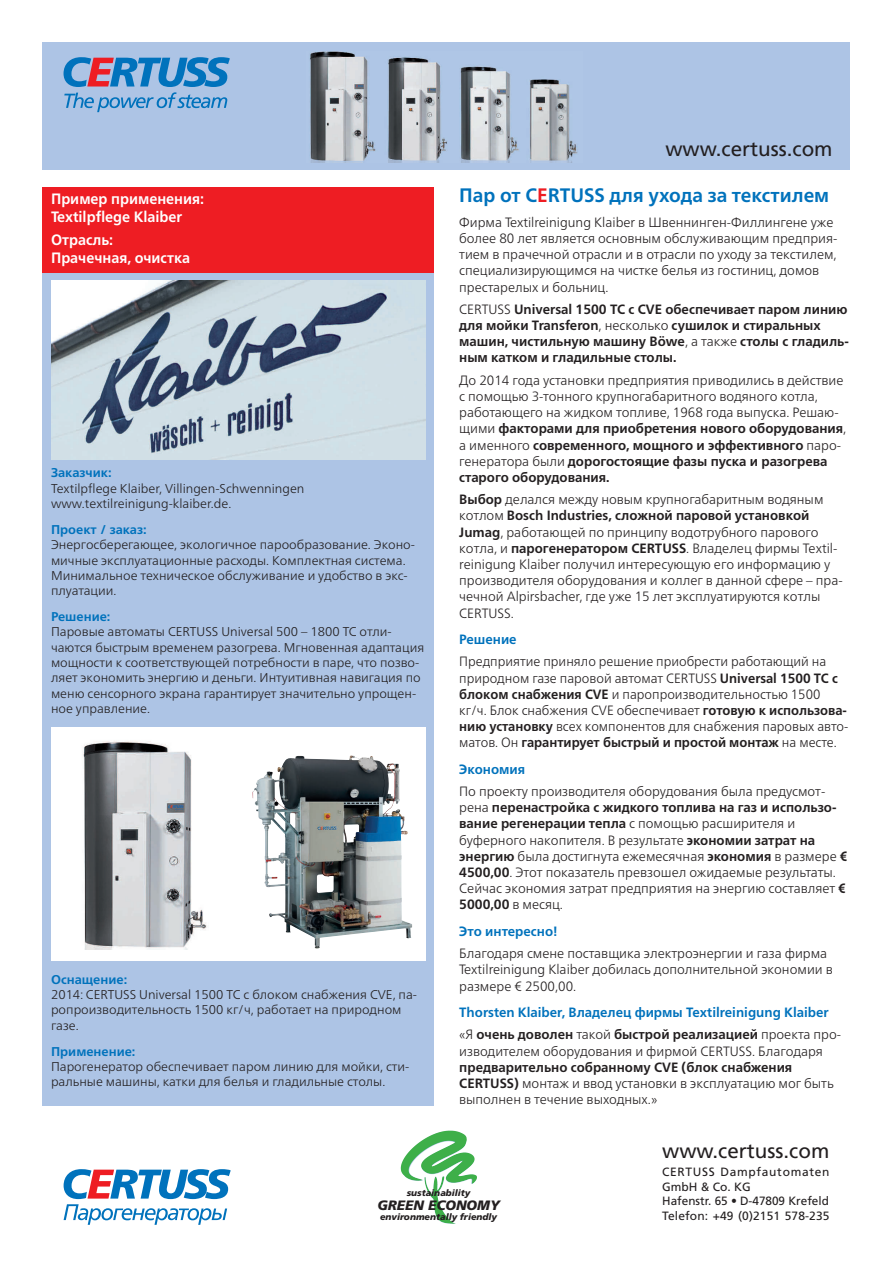
<style>
.page{position:relative;width:893px;height:1263px;background:#fff}
.page>*{position:absolute;margin:0;border:0;box-sizing:border-box;transform-origin:0 0}
.t1{font:20.7px "Frutiger";color:#231f20}
.t2{font:700 19.5px "Frutiger Neue LTW1 G";color:#0072bc}
.t3{font:700 15px/18px "Frutiger Neue LTW1 G";color:#fff;scale:.95 1}
.t4{font:italic 900 13.65px "Frutiger";color:#231f20}
.t5{font:300 13.5px/16.2px "Frutiger Neue LTW1 G";color:#231f20}
.t6{font:300 13.5px/16.2px "Frutiger Neue LTW1 G";color:#231f20;scale:.95 1}
.t7{font:700 13.5px/16.2px "Frutiger Neue LTW1 G";color:#231f20}
.t8{font:700 13.5px/22.2px "Frutiger Neue LTW1 G";color:#0072bc}
.t9{font:300 12.75px/15.3px "Frutiger Neue LTW1 G";color:#231f20}
.t10{font:700 12.75px "Frutiger Neue LTW1 G";color:#0072bc}
.t11{font:12px/14.4px "Frutiger";letter-spacing:.01em;color:#231f20}
.t12{font:italic 900 9px "Frutiger";color:#231f20}
.s1{color:#ee1d23}
.s2{font-weight:300}
.s3{font-weight:700}
.s4{font-weight:300;color:#231f20}
.s5{color:#231f20}
</style>
<div class="page">
<div style="left:43px;top:43px;width:807px;height:127px;background:#adc4e5"></div>
<svg style="left:64px;top:57px;width:166px;height:55px"></svg>
<img style="left:310px;top:51px;width:268px;height:111px">
<div style="left:43px;top:272px;width:391px;height:834px;background:#adc4e5"></div>
<div style="left:43px;top:187px;width:391px;height:85px;background:#ee1d23"></div>
<img style="left:51px;top:281px;width:374px;height:178px">
<div style="left:51px;top:727px;width:374px;height:234px;background:#fff"></div>
<img style="left:83px;top:741px;width:124px;height:208px">
<img style="left:253px;top:790px;width:159px;height:158px">
<img style="left:445px;top:1131px;width:22px;height:27px">
<svg style="left:64px;top:1169px;width:167px;height:56px"></svg>
<p class="t3" style="left:51px;top:192px;width:163px">Пример применения:<br>Textilpflege Klaiber</p>
<p class="t3" style="left:51px;top:232px;width:148px">Отрасль:<br>Прачечная, очистка</p>
<p class="t10" style="left:51px;top:469px;width:62px">Заказчик:</p>
<p class="t9" style="left:51px;top:482px;width:255px">Textilpflege Klaiber, Villingen-Schwenningen www.textilreinigung-klaiber.de.</p>
<p class="t10" style="left:51px;top:525px;width:97px">Проект / заказ:</p>
<p class="t9" style="left:51px;top:538px;width:365px">Энергосберегающее, экологичное парообразование. Эконо&shy;мичные эксплуатационные расходы. Комплектная система.<br>Минимальное техническое обслуживание и удобство в экс&shy;плуатации.</p>
<p class="t10" style="left:51px;top:612px;width:61px">Решение:</p>
<p class="t9" style="left:51px;top:626px;width:375px">Паровые автоматы CERTUSS Universal 500 – 1800 TC отли&shy;чаются быстрым временем разогрева. Мгновенная адаптация мощности к соответствующей потребности в паре, что позво&shy;ляет экономить энергию и деньги. Интуитивная навигация по меню сенсорного экрана гарантирует значительно упрощен&shy;ное управление.</p>
<p class="t10" style="left:51px;top:975px;width:78px">Оснащение:</p>
<p class="t9" style="left:51px;top:988px;width:368px">2014: CERTUSS Universal 1500 TC с блоком снабжения CVE, па&shy;ропроизводительность 1500 кг/ч, работает на природном газе.</p>
<p class="t10" style="left:51px;top:1047px;width:86px">Применение:</p>
<p class="t9" style="left:51px;top:1060px;width:360px">Парогенератор обеспечивает паром линию для мойки, сти&shy;ральные машины, катки для белья и гладильные столы.</p>
<h1 class="t1" style="left:665px;top:141px;width:169px">www.certuss.com</h1>
<h2 class="t2" style="left:459px;top:188px;width:372px">Пар от C<span class="s1">E</span>RTUSS для ухода за текстилем</h2>
<p class="t5" style="left:459px;top:215px;width:380px">Фирма Textilreinigung Klaiber в Швеннинген-Филлингене уже более 80 лет является основным обслуживающим предприя&shy;тием в прачечной отрасли и в отрасли по уходу за текстилем, специализирующимся на чистке белья из гостиниц, домов престарелых и больниц.</p>
<p class="t7" style="left:459px;top:302px;width:391px"><span class="s2">CERTUSS</span> Universal 1500 TC с CVE обеспечивает паром линию для мойки Transferon<span class="s2">, несколько</span> сушилок и стиральных машин, чистильную машину Böwe<span class="s2">, а также</span> столы с гладиль&shy;ным катком и гладильные столы.</p>
<p class="t5" style="left:459px;top:373px;width:389px">До 2014 года установки предприятия приводились в действие с помощью 3-тонного крупногабаритного водяного котла, работающего на жидком топливе, 1968 года выпуска. Решаю&shy;щими <span class="s3">факторами для приобретения нового оборудования</span>, а именного <span class="s3">современного, мощного и эффективного</span> паро&shy;генератора были <span class="s3">дорогостоящие фазы пуска и разогрева старого оборудования.</span></p>
<p class="t5" style="left:459px;top:493px;width:385px"><span class="s3">Выбор</span> делался между новым крупногабаритным водяным котлом <span class="s3">Bosch Industries, сложной паровой установкой Jumag</span>, работающей по принципу водотрубного парового котла, и <span class="s3">парогенератором CERTUSS</span>. Владелец фирмы Textil&shy;reinigung Klaiber получил интересующую его информацию у производителя оборудования и коллег в данной сфере – пра&shy;чечной Alpirsbacher, где уже 15 лет эксплуатируются котлы CERTUSS.</p>
<p class="t8" style="left:459px;top:630px;width:59px">Решение</p>
<p class="t6" style="left:459px;top:655px;width:411px">Предприятие приняло решение приобрести работающий на природном газе паровой автомат CERTUSS <span class="s3">Universal 1500 TC с блоком снабжения CVE</span> и паропроизводительностью 1500 кг/ч. Блок снабжения CVE обеспечивает <span class="s3">готовую к использова&shy;нию установку</span> всех компонентов для снабжения паровых авто&shy;матов. Он <span class="s3">гарантирует быстрый и простой монтаж</span> на месте.</p>
<p class="t8" style="left:459px;top:759px;width:67px">Экономия</p>
<p class="t5" style="left:459px;top:785px;width:390px">По проекту производителя оборудования была предусмот&shy;рена <span class="s3">перенастройка с жидкого топлива на газ и использо&shy;вание регенерации тепла</span> с помощью расширителя и буферного накопителя. В результате <span class="s3">экономии затрат на энергию</span> была достигнута ежемесячная <span class="s3">экономия</span> в размере <span class="s3">€ 4500,00</span>. Этот показатель превзошел ожидаемые результаты.<br>Сейчас экономия затрат предприятия на энергию составляет <span class="s3">€ 5000,00</span> в месяц.</p>
<p class="t8" style="left:459px;top:921px;width:100px">Это интересно!</p>
<p class="t5" style="left:459px;top:947px;width:375px">Благодаря смене поставщика электроэнергии и газа фирма<br>Textilreinigung Klaiber добилась дополнительной экономии в размере € 2500,00.</p>
<p class="t8" style="left:459px;top:1003px;width:383px">Thorsten Klaiber, Владелец фирмы Textilreinigung Klaiber <span class="s4">«Я</span> <span class="s5">очень доволен</span> <span class="s4">такой</span> <span class="s5">быстрой реализацией</span> <span class="s4">проекта про-</span></p>
<p class="t5" style="left:459px;top:1044px;width:365px">изводителем оборудования и фирмой CERTUSS. Благодаря</p>
<p class="t5" style="left:459px;top:1060px;width:376px"><span class="s3">предварительно собранному CVE (блок снабжения<br>CERTUSS)</span> монтаж и ввод установки в эксплуатацию мог быть выполнен в течение выходных.»</p>
<p class="t12" style="left:407px;top:1189px;width:65px">sustainability</p>
<p class="t4" style="left:377px;top:1200px;width:124px">GREEN ECONOMY</p>
<p class="t12" style="left:380px;top:1213px;width:119px">environmentally friendly</p>
<h1 class="t1" style="left:662px;top:1142px;width:169px">www.certuss.com</h1>
<p class="t11" style="left:662px;top:1166px;width:169px">CERTUSS Dampfautomaten<br>GmbH &amp; Co. KG<br>Hafenstr. 65 • D-47809 Krefeld<br>Telefon: +49 (0)2151 578-235</p>
</div>
